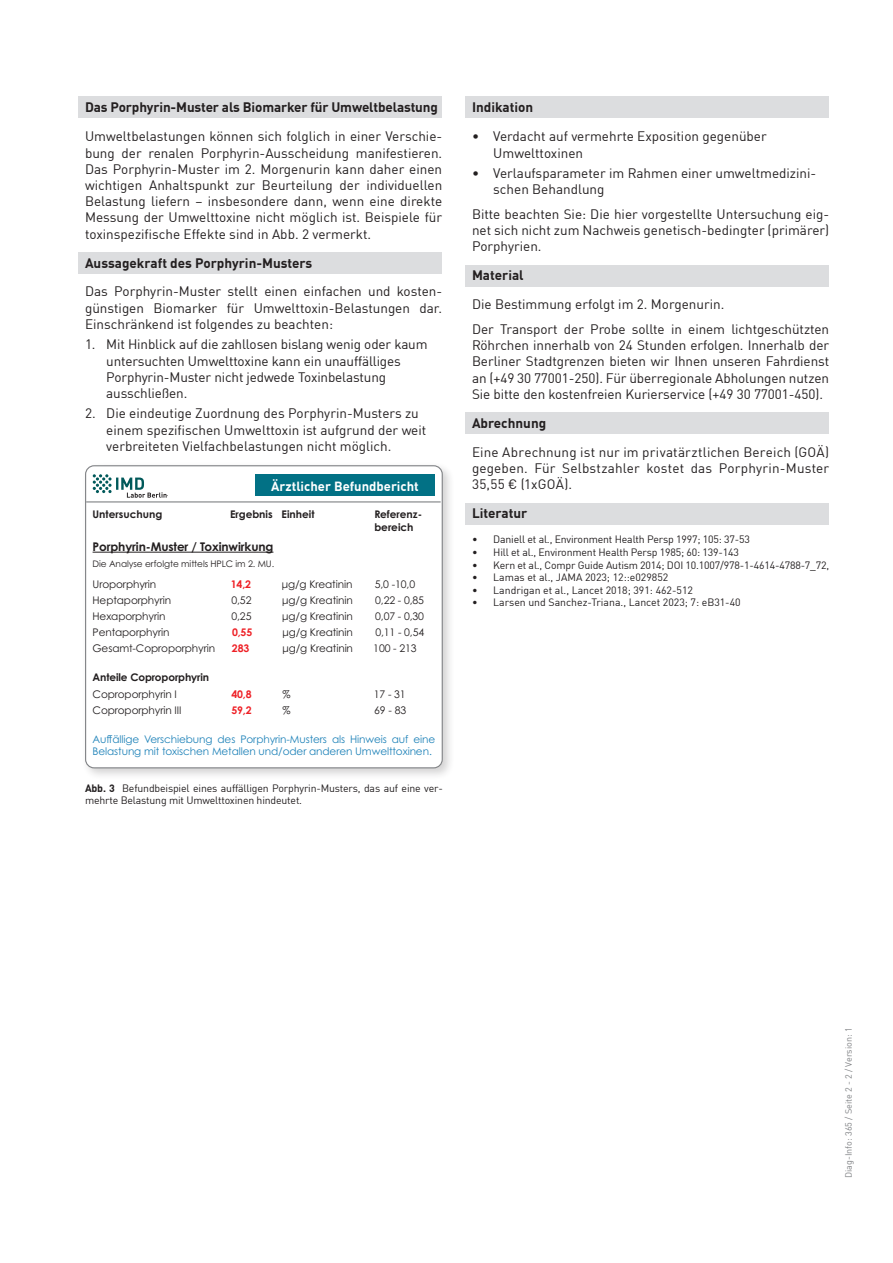
<style>
.page{position:relative;width:893px;height:1263px;background:#fff}
.page>*{position:absolute;margin:0;border:0;box-sizing:border-box;transform-origin:0 0}
.Fließtext{font:13.5px/16.2px "DIN Offc";color:#231f20;text-align:justify}
.Absatzüberschriften{font:700 13.5px "DIN Offc";letter-spacing:-.005em;color:#231f20}
.t1{font:700 13.05px "DIN Offc";color:#fff}
.t2{font:700 12px "Century Gothic Pro Grk";letter-spacing:-.01em;color:#231f20}
.Literaturhinweise{font:10.5px/12.6px "DIN Offc";letter-spacing:-.015em;color:#231f20}
.t3{font:10.5px "Century Gothic Pro Grk";letter-spacing:-.01em;color:#231f20}
.t4{font:10.5px/12.6px "Century Gothic Pro Grk";letter-spacing:-.01em;color:#2083b9}
.Befundtext_Fließtext_fett{font:700 10.5px "Century Gothic Pro Grk";color:#231f20}
.t5{font:700 10.5px "Century Gothic Pro Grk";letter-spacing:-.01em;color:#ee2026}
.t6{font:9px "Century Gothic Pro Grk";letter-spacing:-.01em;color:#231f20}
.t7{font:9px "DIN Offc";color:#808285}
.s1{font-weight:700}
</style>
<div class="page">
<div style="left:79px;top:96px;width:363px;height:21px;background:#dcdddf"></div>
<div style="left:79px;top:252px;width:363px;height:21px;background:#dcdddf"></div>
<div style="left:466px;top:96px;width:363px;height:21px;background:#dcdddf"></div>
<div style="left:466px;top:265px;width:363px;height:21px;background:#dcdddf"></div>
<div style="left:466px;top:412px;width:363px;height:22px;background:#dcdddf"></div>
<div style="left:466px;top:503px;width:363px;height:21px;background:#dcdddf"></div>
<div style="left:81px;top:461px;width:374px;height:320px;background:#231f20;opacity:.2"></div>
<div style="left:86px;top:466px;width:356px;height:302px;background:#fff;border-radius:9px"></div>
<div style="left:85px;top:465px;width:358px;height:303px;border:1px solid #808285;border-radius:9px"></div>
<hr style="left:93px;top:552px;width:180px;height:1px;background:#231f20">
<hr style="left:86px;top:501px;width:355px;height:1px;background:#808285">
<svg style="left:93px;top:474px;width:75px;height:24px"></svg>
<div style="left:255px;top:474px;width:180px;height:22px;background:#027185"></div>
<p class="Absatzüberschriften" style="left:85px;top:99px;width:354px">Das Porphyrin-Muster als Biomarker für Umweltbelastung</p>
<p class="Fließtext" style="left:85px;top:128px;width:359px">Umweltbelastungen können sich folglich in einer Verschie&shy;bung der renalen Porphyrin-Ausscheidung manifestieren.<br>Das Porphyrin-Muster im 2. Morgenurin kann daher einen wichtigen Anhaltspunkt zur Beurteilung der individuellen Belastung liefern – insbesondere dann, wenn eine direkte Messung der Umwelttoxine nicht möglich ist. Beispiele für toxinspezifische Effekte sind in Abb. 2 vermerkt.</p>
<p class="Absatzüberschriften" style="left:85px;top:254px;width:229px">Aussagekraft des Porphyrin-Musters</p>
<p class="Fließtext" style="left:85px;top:283px;width:359px">Das Porphyrin-Muster stellt einen einfachen und kosten&shy;günstigen Biomarker für Umwelttoxin-Belastungen dar.<br>Einschränkend ist folgendes zu beachten:</p>
<p class="Fließtext" style="left:106px;top:336px;width:323px;text-align:left;text-indent:-21px">1. Mit Hinblick auf die zahllosen bislang wenig oder kaum untersuchten Umwelttoxine kann ein unauffälliges Porphyrin-Muster nicht jedwede Toxinbelastung ausschließen.</p>
<p class="Fließtext" style="left:106px;top:405px;width:322px;text-align:left;text-indent:-21px">2. Die eindeutige Zuordnung des Porphyrin-Musters zu einem spezifischen Umwelttoxin ist aufgrund der weit verbreiteten Vielfachbelastungen nicht möglich.</p>
<p class="t1" style="left:271px;top:477px;width:149px">Ärztlicher Befundbericht</p>
<p class="Befundtext_Fließtext_fett" style="left:93px;top:507px;width:71px">Untersuchung</p>
<p class="Befundtext_Fließtext_fett" style="left:230px;top:507px;width:86px">Ergebnis Einheit</p>
<p class="Befundtext_Fließtext_fett" style="left:374px;top:507px;width:49px">Referenz-</p>
<p class="Befundtext_Fließtext_fett" style="left:374px;top:520px;width:41px">bereich</p>
<p class="t2" style="left:93px;top:539px;width:182px">Porphyrin-Muster / Toxinwirkung</p>
<p class="t6" style="left:93px;top:558px;width:183px">Die Analyse erfolgte mittels HPLC im 2. MU.</p>
<p class="t3" style="left:93px;top:577px;width:65px">Uroporphyrin</p>
<p class="t5" style="left:231px;top:577px;width:22px">14,2</p>
<p class="t3" style="left:282px;top:577px;width:72px">μg/g Kreatinin</p>
<p class="t3" style="left:375px;top:577px;width:42px">5,0 -10,0</p>
<p class="t3" style="left:93px;top:594px;width:80px">Heptaporphyrin</p>
<p class="t3" style="left:231px;top:594px;width:22px">0,52</p>
<p class="t3" style="left:282px;top:594px;width:72px">μg/g Kreatinin</p>
<p class="t3" style="left:375px;top:594px;width:50px">0,22 - 0,85</p>
<p class="t3" style="left:93px;top:610px;width:75px">Hexaporphyrin</p>
<p class="t3" style="left:231px;top:610px;width:22px">0,25</p>
<p class="t3" style="left:282px;top:610px;width:72px">μg/g Kreatinin</p>
<p class="t3" style="left:375px;top:610px;width:50px">0,07 - 0,30</p>
<p class="t3" style="left:93px;top:626px;width:78px">Pentaporphyrin</p>
<p class="t5" style="left:232px;top:626px;width:22px">0,55</p>
<p class="t3" style="left:282px;top:626px;width:72px">μg/g Kreatinin</p>
<p class="t3" style="left:375px;top:626px;width:50px">0,11 - 0,54</p>
<p class="t3" style="left:93px;top:642px;width:124px">Gesamt-Coproporphyrin</p>
<p class="t5" style="left:232px;top:642px;width:19px">283</p>
<p class="t3" style="left:282px;top:642px;width:72px">μg/g Kreatinin</p>
<p class="t3" style="left:373px;top:642px;width:45px">100 - 213</p>
<p class="Befundtext_Fließtext_fett" style="left:93px;top:671px;width:118px">Anteile Coproporphyrin</p>
<p class="t3" style="left:93px;top:687px;width:86px">Coproporphyrin I</p>
<p class="t5" style="left:231px;top:687px;width:22px">40,8</p>
<p class="t3" style="left:282px;top:687px;width:10px">%</p>
<p class="t3" style="left:374px;top:687px;width:33px">17 - 31</p>
<p class="t3" style="left:93px;top:704px;width:90px">Coproporphyrin III</p>
<p class="t5" style="left:231px;top:703px;width:22px">59,2</p>
<p class="t3" style="left:282px;top:704px;width:10px">%</p>
<p class="t3" style="left:374px;top:704px;width:33px">69 - 83</p>
<p class="t4" style="left:93px;top:732px;width:344px">Auffällige Verschiebung des Porphyrin-Musters als Hinweis auf eine<br>Belastung mit toxischen Metallen und/oder anderen Umwelttoxinen.</p>
<p class="Literaturhinweise" style="left:85px;top:781px;width:359px"><span class="s1">Abb. 3</span> Befundbeispiel eines auffälligen Porphyrin-Musters, das auf eine ver&shy;mehrte Belastung mit Umwelttoxinen hindeutet.</p>
<p class="Absatzüberschriften" style="left:472px;top:99px;width:63px">Indikation</p>
<p class="Fließtext" style="left:493px;top:128px;width:275px;text-indent:-21px">• Verdacht auf vermehrte Exposition gegenüber<br>Umwelttoxinen</p>
<p class="Fließtext" style="left:493px;top:165px;width:324px;text-indent:-21px">• Verlaufsparameter im Rahmen einer umweltmedizini&shy;schen Behandlung</p>
<p class="Fließtext" style="left:472px;top:206px;width:359px">Bitte beachten Sie: Die hier vorgestellte Untersuchung eig&shy;net sich nicht zum Nachweis genetisch-bedingter (primärer)<br>Porphyrien.</p>
<p class="Absatzüberschriften" style="left:472px;top:267px;width:53px">Material</p>
<p class="Fließtext" style="left:472px;top:296px;width:254px">Die Bestimmung erfolgt im 2. Morgenurin.</p>
<p class="Fließtext" style="left:472px;top:321px;width:359px">Der Transport der Probe sollte in einem lichtgeschützten Röhrchen innerhalb von 24 Stunden erfolgen. Innerhalb der Berliner Stadtgrenzen bieten wir Ihnen unseren Fahrdienst an (+49 30 77001-250). Für überregionale Abholungen nutzen Sie bitte den kostenfreien Kurierservice (+49 30 77001-450).</p>
<p class="Absatzüberschriften" style="left:472px;top:414px;width:76px">Abrechnung</p>
<p class="Fließtext" style="left:472px;top:443px;width:359px">Eine Abrechnung ist nur im privatärztlichen Bereich (GOÄ) gegeben. Für Selbstzahler kostet das Porphyrin-Muster 35,55 € (1xGOÄ).</p>
<p class="Absatzüberschriften" style="left:472px;top:504px;width:57px">Literatur</p>
<p class="Literaturhinweise" style="left:472px;top:533px;width:279px">• Daniell et al., Environment Health Persp 1997; 105: 37-53</p>
<p class="Literaturhinweise" style="left:472px;top:546px;width:269px">• Hill et al., Environment Health Persp 1985; 60: 139-143</p>
<p class="Literaturhinweise" style="left:472px;top:558px;width:359px">• Kern et al., Compr Guide Autism 2014; DOI 10.1007/978-1-4614-4788-7_72,</p>
<p class="Literaturhinweise" style="left:472px;top:571px;width:198px">• Lamas et al., JAMA 2023; 12::e029852</p>
<p class="Literaturhinweise" style="left:472px;top:583px;width:223px">• Landrigan et al., Lancet 2018; 391: 462-512</p>
<p class="Literaturhinweise" style="left:472px;top:596px;width:270px">• Larsen und Sanchez-Triana., Lancet 2023; 7: eB31-40</p>
<p class="t7" style="left:843px;top:1178px;width:152px;rotate:-90deg">Diag-Info: 365 / Seite 2 - 2 / Version: 1</p>
</div>
